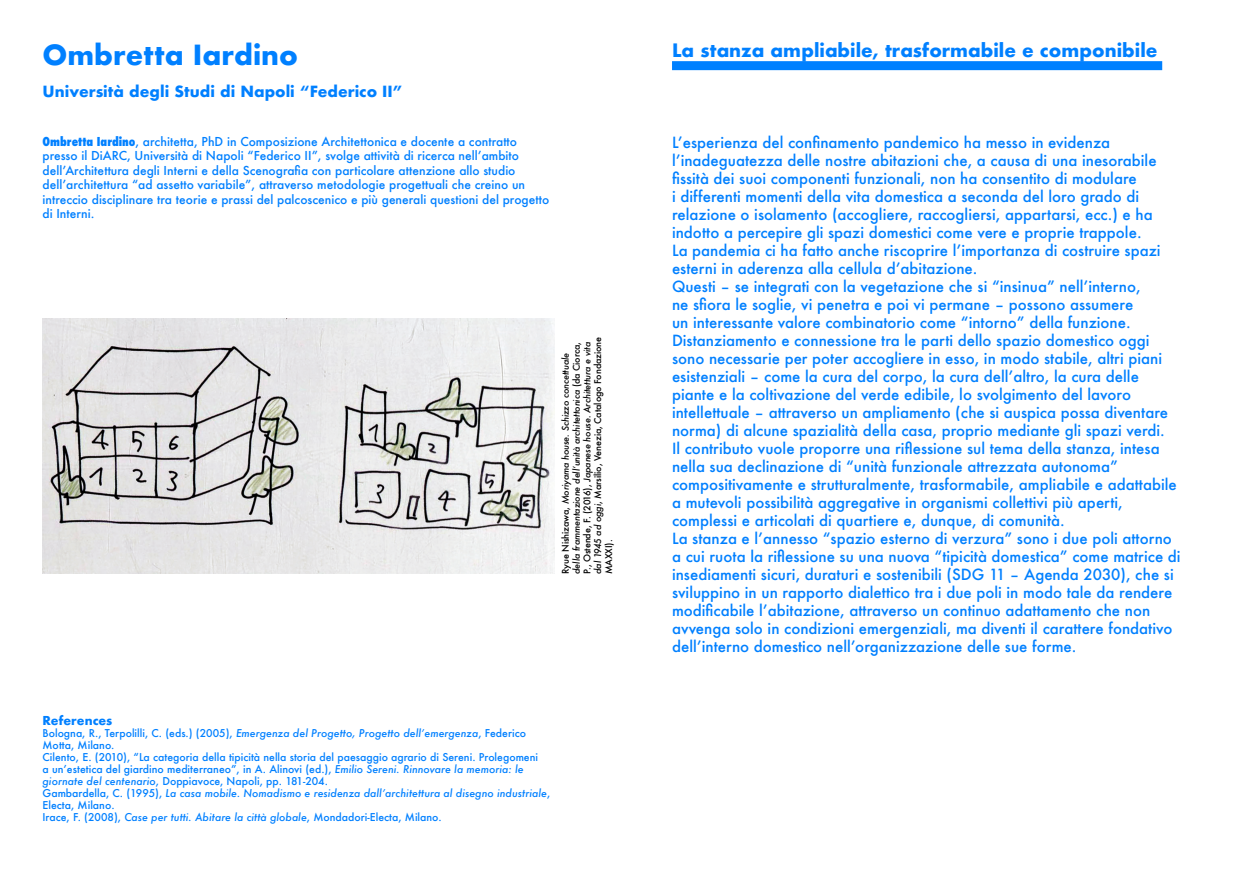
<style>
.page{position:relative;width:1259px;height:893px;background:#fff}
.page>*{position:absolute;margin:0;border:0;box-sizing:border-box;transform-origin:0 0}
.t1{font:700 27px "Futura";color:#0080ff}
.t2{font:700 18px "Futura";color:#0080ff}
.t3{font:500 15px/18px "Futura";color:#0080ff}
.t4{font:700 15px "Futura";color:#0080ff}
.t5{font:500 12px/14.4px "Futura";color:#0080ff}
.t6{font:700 12px "Futura";color:#0080ff}
.t7{font:500 10.5px/12px "Futura";color:#0080ff}
.t8{font:italic 500 10.5px/12px "Futura";color:#0080ff}
.t9{font:italic 500 9px/10.8px "Futura";letter-spacing:-.015em;color:#000}
.s1{font-weight:800;font-stretch:condensed}
.s2{font-style:normal}
.s3{font-style:italic}
</style>
<div class="page">
<img style="left:43px;top:318px;width:511px;height:255px">
<div style="left:672px;top:61px;width:490px;height:9px;background:#0080ff"></div>
<p class="t1" style="left:43px;top:35px;width:257px">Ombretta Iardino</p>
<p class="t4" style="left:43px;top:81px;width:361px">Università degli Studi di Napoli “Federico II”</p>
<p class="t5" style="left:43px;top:134px;width:508px"><span class="s1">Ombretta Iardino</span>, architetta, PhD in Composizione Architettonica e docente a contratto presso il DiARC, Università di Napoli “Federico II”, svolge attività di ricerca nell’ambito dell’Architettura degli Interni e della Scenografia con particolare attenzione allo studio dell’architettura “ad assetto variabile”, attraverso metodologie progettuali che creino un intreccio disciplinare tra teorie e prassi del palcoscenico e più generali questioni del progetto di Interni.</p>
<p class="t9" style="left:560px;top:574px;width:239px;rotate:-90deg"><span class="s2">Ryue Nishizawa,</span> Moriyama house. Schizzo concettuale della frammentazione dell’unità architettonica <span class="s2">(da Ciorca, P., Ostende, F. (2016),</span> Japanese house. Architettura e vita dal 1945 ad oggi<span class="s2">, Marsilio, Venezia, Catalogo Fondazione MAXXI).</span></p>
<p class="t6" style="left:43px;top:712px;width:71px">References</p>
<p class="t7" style="left:43px;top:727px;width:485px">Bologna, R., Terpolilli, C. (eds.) (2005), <span class="s3">Emergenza del Progetto, Progetto dell’emergenza</span>, Federico<br>Motta, Milano.</p>
<p class="t7" style="left:43px;top:751px;width:497px">Cilento, E. (2010), “La categoria della tipicità nella storia del paesaggio agrario di Sereni. Prolegomeni a un’estetica del giardino mediterraneo”, in A. Alinovi (ed.), <span class="s3">Emilio Sereni. Rinnovare la memoria: le giornate del centenario</span>, Doppiavoce, Napoli, pp. 181-204.</p>
<p class="t8" style="left:43px;top:787px;width:509px"><span class="s2">Gambardella, C. (1995),</span> La casa mobile. Nomadismo e residenza dall’architettura al disegno industriale<span class="s2">,<br>Electa, Milano.</span></p>
<p class="t7" style="left:43px;top:811px;width:401px">Irace, F. (2008), <span class="s3">Case per tutti. Abitare la città globale</span>, Mondadori-Electa, Milano.</p>
<p class="t2" style="left:672px;top:38px;width:487px">La stanza ampliabile, trasformabile e componibile</p>
<p class="t3" style="left:672px;top:134px;width:490px">L’esperienza del confinamento pandemico ha messo in evidenza l’inadeguatezza delle nostre abitazioni che, a causa di una inesorabile fissità dei suoi componenti funzionali, non ha consentito di modulare<br>i differenti momenti della vita domestica a seconda del loro grado di relazione o isolamento (accogliere, raccogliersi, appartarsi, ecc.) e ha indotto a percepire gli spazi domestici come vere e proprie trappole.<br>La pandemia ci ha fatto anche riscoprire l’importanza di costruire spazi esterni in aderenza alla cellula d’abitazione.</p>
<p class="t3" style="left:672px;top:278px;width:497px">Questi – se integrati con la vegetazione che si “insinua” nell’interno,<br>ne sfiora le soglie, vi penetra e poi vi permane – possono assumere<br>un interessante valore combinatorio come “intorno” della funzione.<br>Distanziamento e connessione tra le parti dello spazio domestico oggi sono necessarie per poter accogliere in esso, in modo stabile, altri piani esistenziali – come la cura del corpo, la cura dell’altro, la cura delle piante e la coltivazione del verde edibile, lo svolgimento del lavoro intellettuale – attraverso un ampliamento (che si auspica possa diventare norma) di alcune spazialità della casa, proprio mediante gli spazi verdi.</p>
<p class="t3" style="left:672px;top:440px;width:506px">Il contributo vuole proporre una riflessione sul tema della stanza, intesa nella sua declinazione di “unità funzionale attrezzata autonoma” compositivamente e strutturalmente, trasformabile, ampliabile e adattabile a mutevoli possibilità aggregative in organismi collettivi più aperti, complessi e articolati di quartiere e, dunque, di comunità.</p>
<p class="t3" style="left:672px;top:530px;width:510px">La stanza e l’annesso “spazio esterno di verzura” sono i due poli attorno a cui ruota la riflessione su una nuova “tipicità domestica” come matrice di insediamenti sicuri, duraturi e sostenibili (SDG 11 – Agenda 2030), che si sviluppino in un rapporto dialettico tra i due poli in modo tale da rendere modificabile l’abitazione, attraverso un continuo adattamento che non avvenga solo in condizioni emergenziali, ma diventi il carattere fondativo dell’interno domestico nell’organizzazione delle sue forme.</p>
</div>
